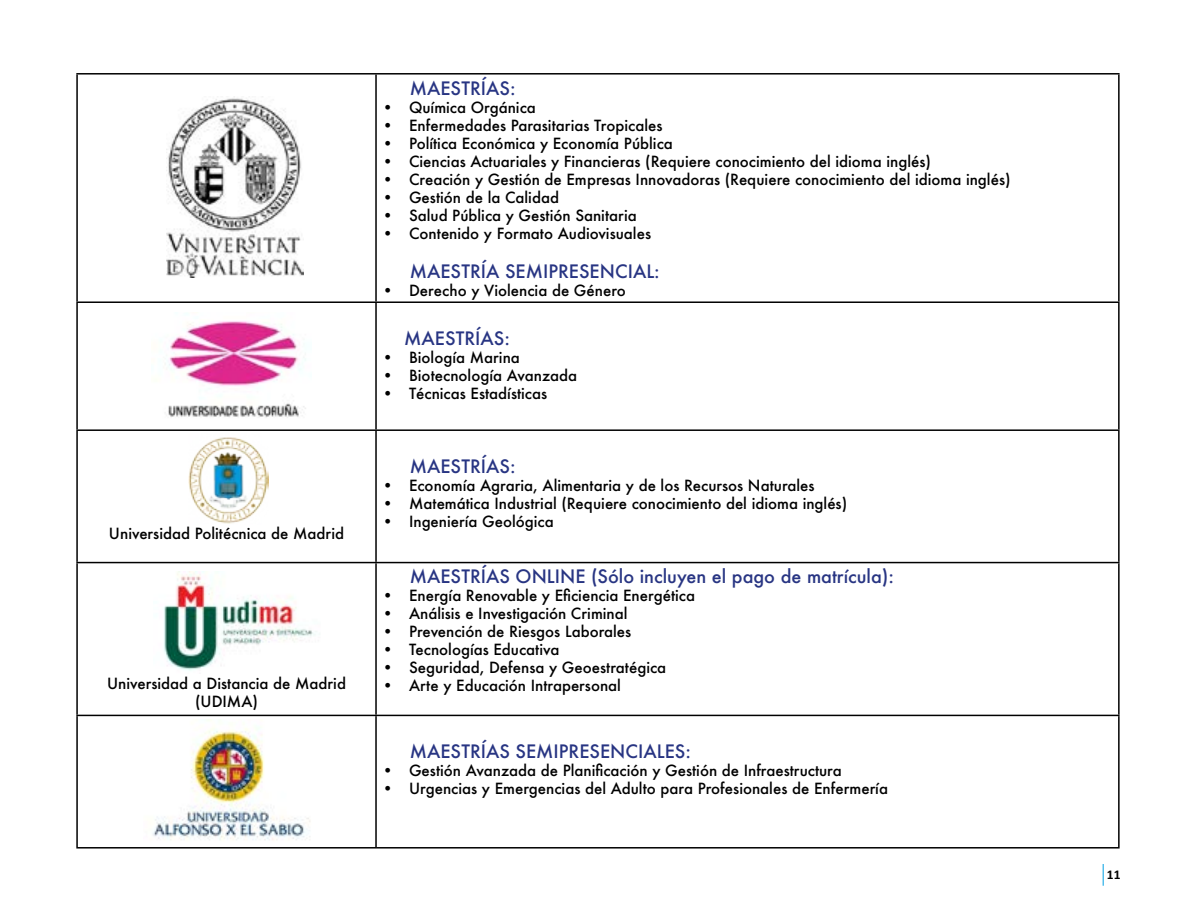
<style>
.page{position:relative;width:1188px;height:918px;background:#fff}
.page>*{position:absolute;margin:0;border:0;box-sizing:border-box;transform-origin:0 0}
.t1{font:500 18px "Futura";color:#283583}
.t2{font:500 15px/18px "Futura";color:#000;text-align:center}
.t3{font:700 13.5px "Calibri";color:#000}
</style>
<div class="page">
<svg style="left:1103px;top:864px;width:1px;height:22px"></svg>
<hr style="left:76px;top:73px;width:300px;height:2px;background:#000">
<hr style="left:76px;top:75px;width:2px;height:226px;background:#000">
<hr style="left:376px;top:73px;width:744px;height:2px;background:#000">
<hr style="left:375px;top:75px;width:2px;height:226px;background:#000">
<hr style="left:1118px;top:75px;width:2px;height:226px;background:#000">
<hr style="left:76px;top:303px;width:2px;height:126px;background:#000">
<hr style="left:376px;top:301px;width:744px;height:2px;background:#000">
<hr style="left:375px;top:303px;width:2px;height:126px;background:#000">
<hr style="left:1118px;top:303px;width:2px;height:126px;background:#000">
<hr style="left:76px;top:429px;width:300px;height:2px;background:#000">
<hr style="left:76px;top:431px;width:2px;height:131px;background:#000">
<hr style="left:376px;top:429px;width:744px;height:2px;background:#000">
<hr style="left:375px;top:431px;width:2px;height:131px;background:#000">
<hr style="left:1118px;top:431px;width:2px;height:131px;background:#000">
<hr style="left:76px;top:562px;width:300px;height:1px;background:#000">
<hr style="left:76px;top:563px;width:2px;height:152px;background:#000">
<hr style="left:376px;top:562px;width:744px;height:1px;background:#000">
<hr style="left:375px;top:563px;width:2px;height:152px;background:#000">
<hr style="left:1118px;top:563px;width:2px;height:152px;background:#000">
<hr style="left:76px;top:715px;width:300px;height:1px;background:#000">
<hr style="left:76px;top:716px;width:2px;height:131px;background:#000">
<hr style="left:376px;top:715px;width:744px;height:1px;background:#000">
<hr style="left:375px;top:716px;width:2px;height:131px;background:#000">
<hr style="left:1118px;top:716px;width:2px;height:131px;background:#000">
<hr style="left:76px;top:847px;width:300px;height:2px;background:#000">
<hr style="left:376px;top:847px;width:744px;height:2px;background:#000">
<hr style="left:76px;top:301px;width:300px;height:2px;background:#000">
<img style="left:166px;top:96px;width:137px;height:181px">
<img style="left:164px;top:571px;width:151px;height:100px">
<img style="left:152px;top:728px;width:159px;height:112px">
<img style="left:168px;top:313px;width:138px;height:105px">
<img style="left:188px;top:437px;width:80px;height:87px">
<p class="t2" style="left:109px;top:524px;width:237px">Universidad Politécnica de Madrid</p>
<p class="t2" style="left:107px;top:674px;width:240px">Universidad a Distancia de Madrid (UDIMA)</p>
<p class="t1" style="left:410px;top:76px;width:107px">MAESTRÍAS:</p>
<p class="t2" style="left:382px;top:98px;width:155px">• Química Orgánica</p>
<p class="t2" style="left:382px;top:116px;width:282px">• Enfermedades Parasitarias Tropicales</p>
<p class="t2" style="left:382px;top:134px;width:292px">• Política Económica y Economía Pública</p>
<p class="t2" style="left:382px;top:152px;width:551px">• Ciencias Actuariales y Financieras (Requiere conocimiento del idioma inglés)</p>
<p class="t2" style="left:382px;top:170px;width:630px">• Creación y Gestión de Empresas Innovadoras (Requiere conocimiento del idioma inglés)</p>
<p class="t2" style="left:382px;top:188px;width:178px">• Gestión de la Calidad</p>
<p class="t2" style="left:382px;top:206px;width:256px">• Salud Pública y Gestión Sanitaria</p>
<p class="t2" style="left:382px;top:224px;width:271px">• Contenido y Formato Audiovisuales</p>
<p class="t1" style="left:410px;top:259px;width:252px">MAESTRÍA SEMIPRESENCIAL:</p>
<p class="t2" style="left:382px;top:281px;width:245px">• Derecho y Violencia de Género</p>
<p class="t1" style="left:404px;top:326px;width:107px">MAESTRÍAS:</p>
<p class="t2" style="left:382px;top:348px;width:139px">• Biología Marina</p>
<p class="t2" style="left:382px;top:366px;width:197px">• Biotecnología Avanzada</p>
<p class="t2" style="left:382px;top:384px;width:167px">• Técnicas Estadísticas</p>
<p class="t1" style="left:410px;top:454px;width:107px">MAESTRÍAS:</p>
<p class="t2" style="left:382px;top:476px;width:434px">• Economía Agraria, Alimentaria y de los Recursos Naturales</p>
<p class="t2" style="left:382px;top:494px;width:467px">• Matemática Industrial (Requiere conocimiento del idioma inglés)</p>
<p class="t2" style="left:382px;top:512px;width:173px">• Ingeniería Geológica</p>
<p class="t1" style="left:410px;top:564px;width:486px">MAESTRÍAS ONLINE (Sólo incluyen el pago de matrícula):</p>
<p class="t2" style="left:382px;top:587px;width:315px">• Energía Renovable y Eficiencia Energética</p>
<p class="t2" style="left:382px;top:605px;width:247px">• Análisis e Investigación Criminal</p>
<p class="t2" style="left:382px;top:623px;width:251px">• Prevención de Riesgos Laborales</p>
<p class="t2" style="left:382px;top:641px;width:179px">• Tecnologías Educativa</p>
<p class="t2" style="left:382px;top:659px;width:286px">• Seguridad, Defensa y Geoestratégica</p>
<p class="t2" style="left:382px;top:677px;width:240px">• Arte y Educación Intrapersonal</p>
<p class="t1" style="left:410px;top:739px;width:283px">MAESTRÍAS SEMIPRESENCIALES:</p>
<p class="t2" style="left:382px;top:761px;width:461px">• Gestión Avanzada de Planificación y Gestión de Infraestructura</p>
<p class="t2" style="left:382px;top:779px;width:507px">• Urgencias y Emergencias del Adulto para Profesionales de Enfermería</p>
<p class="t3" style="left:1107px;top:866px;width:15px">11</p>
</div>
